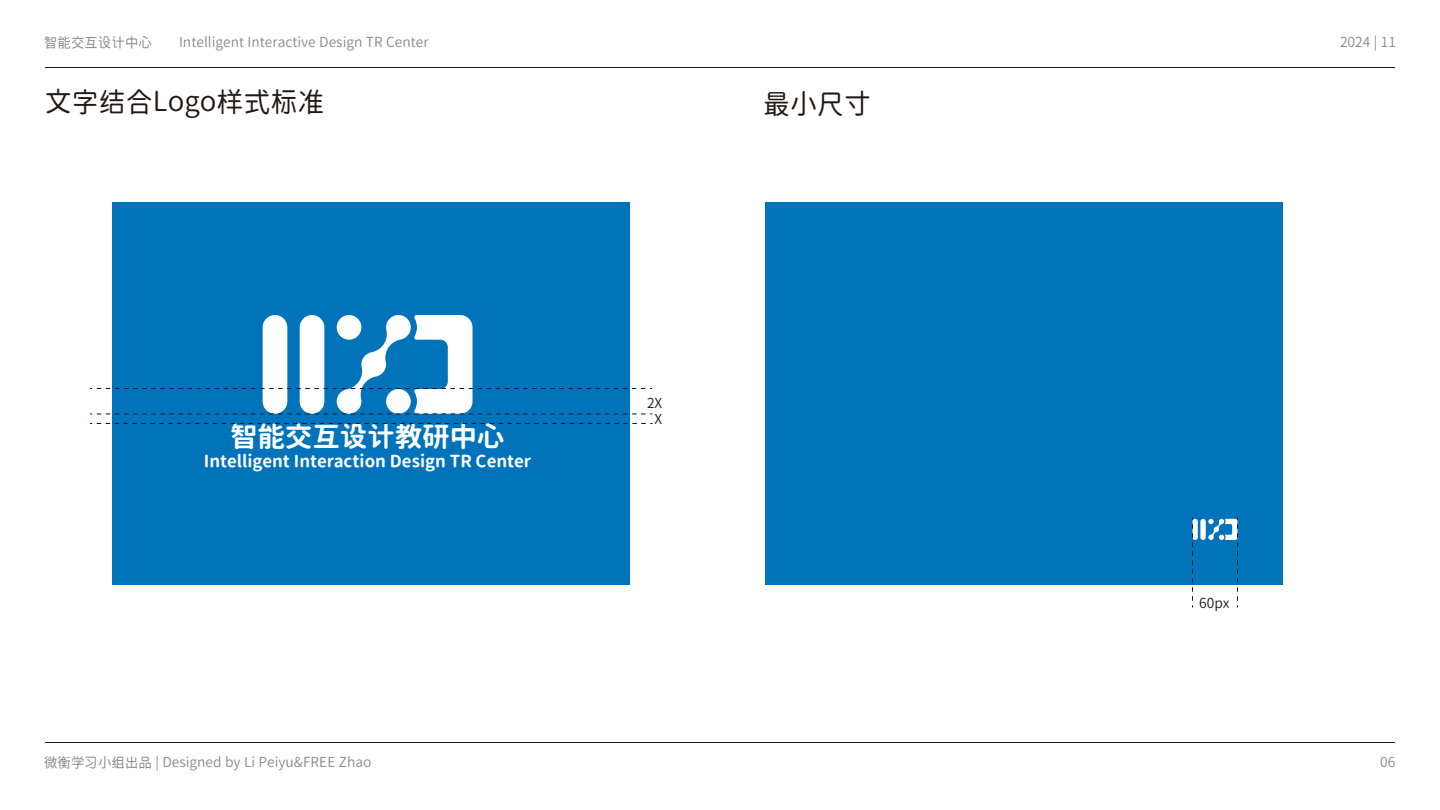
<style>
.page{position:relative;width:1440px;height:810px;background:#fff}
.page>*{position:absolute;margin:0;border:0;box-sizing:border-box;transform-origin:0 0}
.t1{font:500 27.45px "ST Heiti SC";color:#fff}
.t2{font:300 27px "ST Heiti SC";color:#231815}
.t3{font:500 16.42px "ST Heiti SC";color:#fff}
.t4{font:300 13.5px "ST Heiti SC";color:#898989}
.t5{font:300 13.5px/15.9px "ST Heiti SC";color:#231815;text-align:center}
</style>
<div class="page">
<hr style="left:45px;top:67px;width:1350px;height:1px;background:#231815">
<hr style="left:45px;top:742px;width:1350px;height:1px;background:#231815">
<div style="left:112px;top:202px;width:518px;height:383px;background:#0073bb"></div>
<svg style="left:90px;top:423px;width:562px;height:1px"></svg>
<svg style="left:90px;top:315px;width:562px;height:100px"></svg>
<div style="left:765px;top:202px;width:517px;height:383px;background:#0073bb"></div>
<div style="left:1193px;top:519px;width:5px;height:21px;background:#fff;border-radius:3px"></div>
<div style="left:1200px;top:519px;width:6px;height:21px;background:#fff;border-radius:3px"></div>
<svg style="left:1192px;top:518px;width:1px;height:90px"></svg>
<svg style="left:1208px;top:518px;width:30px;height:90px"></svg>
<p class="t4" style="left:44px;top:34px;width:109px">智能交互设计中心</p>
<p class="t4" style="left:179px;top:34px;width:251px">Intelligent Interactive Design TR Center</p>
<p class="t4" style="left:1340px;top:34px;width:57px">2024 | 11</p>
<h2 class="t2" style="left:45px;top:86px;width:281px">文字结合Logo样式标准</h2>
<h2 class="t2" style="left:763px;top:87px;width:109px">最小尺寸</h2>
<h1 class="t1" style="left:230px;top:415px;width:276px">智能交互设计教研中心</h1>
<p class="t3" style="left:204px;top:448px;width:329px">Intelligent Interaction Design TR Center</p>
<p class="t5" style="left:647px;top:396px;width:17px">2X<br>X</p>
<p class="t5" style="left:1199px;top:595px;width:32px">60px</p>
<p class="t4" style="left:44px;top:755px;width:329px">微衡学习小组出品 | Designed by Li Peiyu&amp;FREE Zhao</p>
<p class="t4" style="left:1380px;top:754px;width:17px">06</p>
</div>
